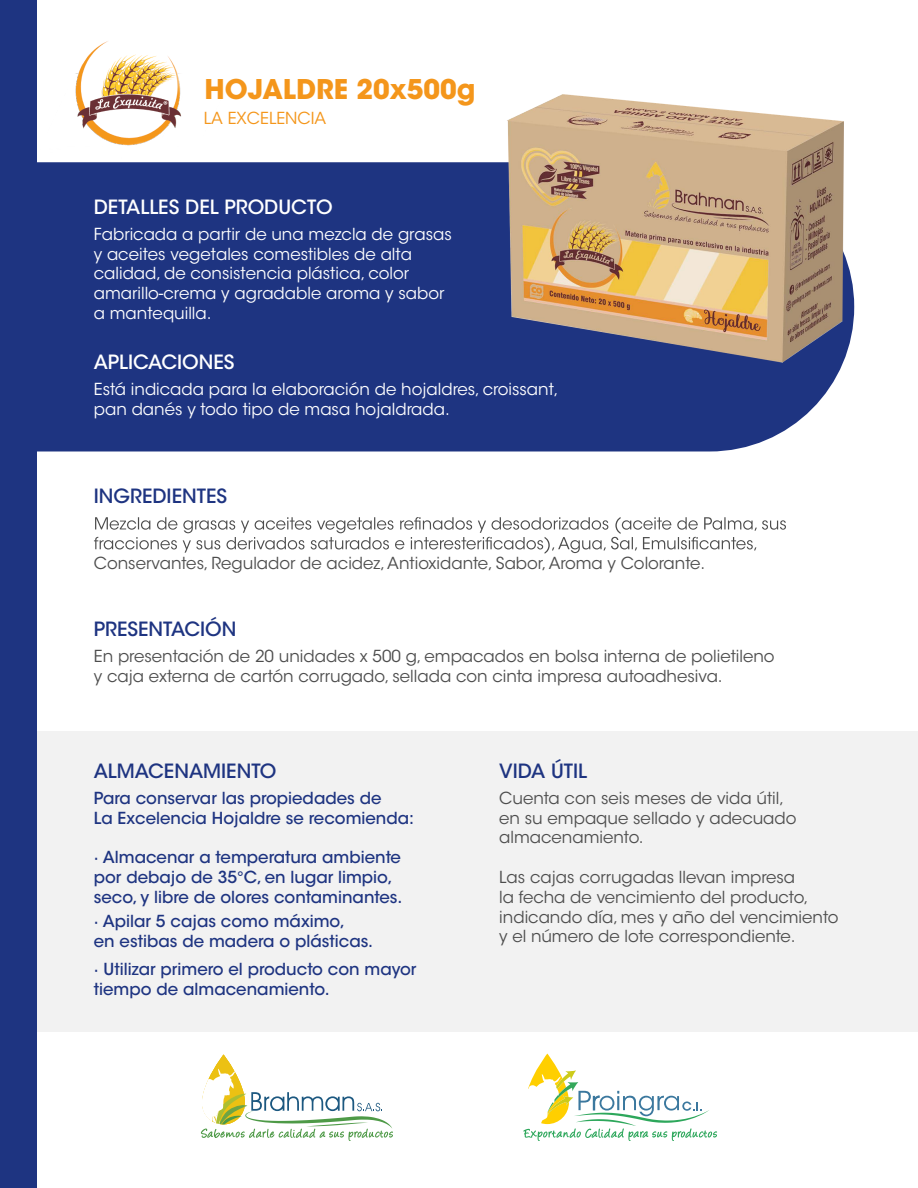
<style>
.page{position:relative;width:918px;height:1188px;background:#fff}
.page>*{position:absolute;margin:0;border:0;box-sizing:border-box;transform-origin:0 0}
.t1{font:700 27px "ITC Avant Garde Std";color:#f4961b}
.t2{font:500 19.5px "ITC Avant Garde Std";color:#1e3481}
.t3{font:500 19.5px "ITC Avant Garde Std";color:#fff}
.t4{font:16.5px/19.8px "ITC Avant Garde Std";color:#4d4d4d}
.t5{font:500 16.5px/19.8px "ITC Avant Garde Std";color:#1e3481}
.t6{font:16.5px/19.8px "ITC Avant Garde Std";color:#fff}
.t7{font:16.5px "ITC Avant Garde Std";color:#f4961b}
</style>
<div class="page">
<img style="left:75px;top:41px;width:106px;height:105px">
<div style="left:37px;top:162px;width:734px;height:289px;background:#1e3481"></div>
<svg style="left:523px;top:1054px;width:194px;height:87px"></svg>
<svg style="left:201px;top:1055px;width:192px;height:86px"></svg>
<div style="left:37px;top:731px;width:881px;height:300px;background:#f2f2f2"></div>
<svg style="left:94px;top:517px;width:692px;height:37px"></svg>
<div style="left:0;top:0;width:37px;height:1188px;background:#1e3481"></div>
<img style="left:479px;top:94px;width:376px;height:344px">
<h1 class="t1" style="left:205px;top:71px;width:272px">HOJALDRE 20x500g</h1>
<p class="t7" style="left:204px;top:108px;width:124px">LA EXCELENCIA</p>
<p class="t3" style="left:94px;top:194px;width:241px">DETALLES DEL PRODUCTO</p>
<p class="t6" style="left:94px;top:224px;width:360px">Fabricada a partir de una mezcla de grasas y aceites vegetales comestibles de alta calidad, de consistencia plástica, color amarillo-crema y agradable aroma y sabor a mantequilla.</p>
<p class="t3" style="left:94px;top:350px;width:142px">APLICACIONES</p>
<p class="t6" style="left:94px;top:379px;width:466px">Está indicada para la elaboración de hojaldres, croissant, pan danés y todo tipo de masa hojaldrada.</p>
<p class="t2" style="left:94px;top:484px;width:135px">INGREDIENTES</p>
<p class="t4" style="left:94px;top:553px;width:613px">Conservantes, Regulador de acidez, Antioxidante, Sabor, Aroma y Colorante.</p>
<p class="t2" style="left:94px;top:617px;width:144px">PRESENTACIÓN</p>
<p class="t4" style="left:94px;top:646px;width:682px">En presentación de 20 unidades x 500 g, empacados en bolsa interna de polietileno y caja externa de cartón corrugado, sellada con cinta impresa autoadhesiva.</p>
<p class="t2" style="left:94px;top:758px;width:184px">ALMACENAMIENTO</p>
<p class="t5" style="left:94px;top:788px;width:322px">Para conservar las propiedades de<br>La Excelencia Hojaldre se recomienda:</p>
<p class="t5" style="left:94px;top:847px;width:310px">· Almacenar a temperatura ambiente por debajo de 35°C, en lugar limpio, seco, y libre de olores contaminantes.</p>
<p class="t5" style="left:94px;top:912px;width:281px">· Apilar 5 cajas como máximo,<br>en estibas de madera o plásticas.</p>
<p class="t5" style="left:94px;top:959px;width:324px">· Utilizar primero el producto con mayor tiempo de almacenamiento.</p>
<p class="t2" style="left:499px;top:758px;width:89px">VIDA ÚTIL</p>
<p class="t4" style="left:499px;top:788px;width:299px">Cuenta con seis meses de vida útil, en su empaque sellado y adecuado almacenamiento.</p>
<p class="t4" style="left:499px;top:867px;width:341px">Las cajas corrugadas llevan impresa<br>la fecha de vencimiento del producto, indicando día, mes y año del vencimiento y el número de lote correspondiente.</p>
</div>
